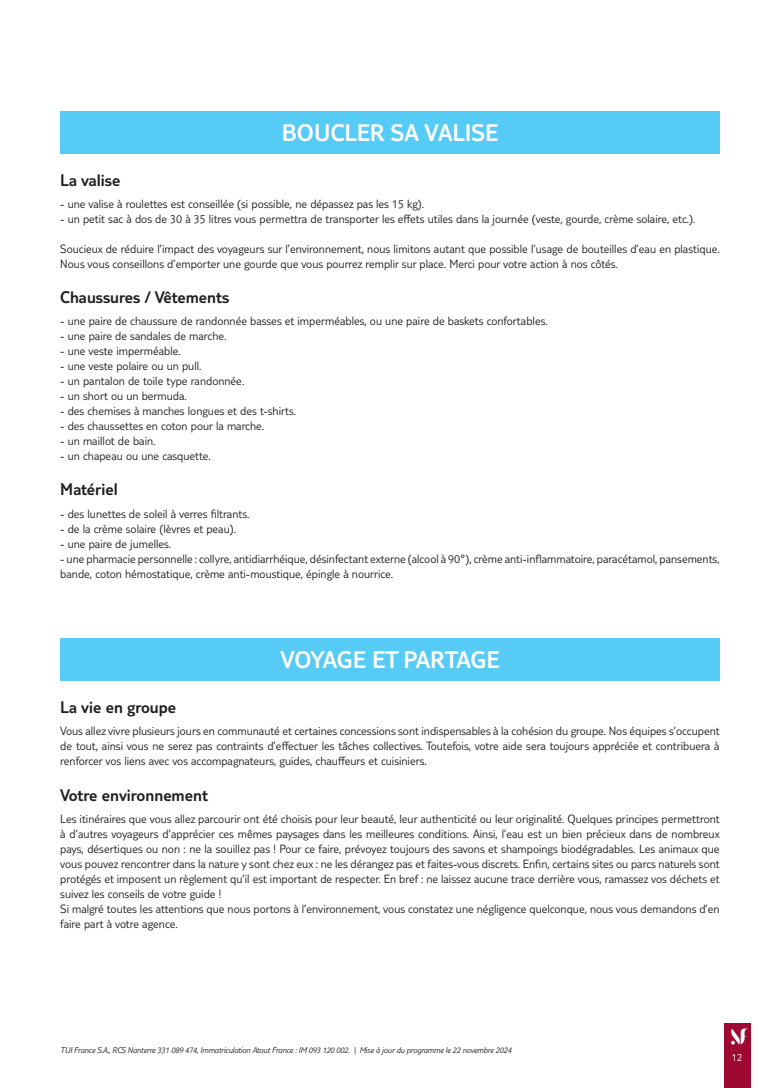
<style>
.page{position:relative;width:780px;height:1088px;background:#fff}
.page>*{position:absolute;margin:0;border:0;box-sizing:border-box;transform-origin:0 0}
.t1{font:300 25px "TUI Type";color:#fff}
.t2{font:300 17.5px "TUI Type";color:#231f20}
.t3{font:300 12.5px/15px "TUI Type";color:#231f20}
.t4{font:300 11.25px "TUI Type";color:#fff}
.t5{font:italic 300 8.75px "TUI Type";letter-spacing:-.02em;color:#231f20}
</style>
<div class="page">
<div style="left:724px;top:1023px;width:26px;height:65px;background:#9e0832"></div>
<svg style="left:731px;top:1028px;width:17px;height:16px"></svg>
<div style="left:60px;top:111px;width:659px;height:43px;background:#56cbf5"></div>
<div style="left:60px;top:639px;width:659px;height:42px;background:#56cbf5"></div>
<h1 class="t1" style="left:282px;top:118px;width:218px">BOUCLER SA VALISE</h1>
<h2 class="t2" style="left:60px;top:170px;width:62px">La valise</h2>
<p class="t3" style="left:60px;top:196px;width:365px">- une valise à roulettes est conseillée (si possible, ne dépassez pas les 15 kg).</p>
<p class="t3" style="left:60px;top:211px;width:636px">- un petit sac à dos de 30 à 35 litres vous permettra de transporter les effets utiles dans la journée (veste, gourde, crème solaire, etc.).</p>
<p class="t3" style="left:60px;top:241px;width:661px">Soucieux de réduire l’impact des voyageurs sur l’environnement, nous limitons autant que possible l’usage de bouteilles d’eau en plastique.<br>Nous vous conseillons d’emporter une gourde que vous pourrez remplir sur place. Merci pour votre action à nos côtés.</p>
<h2 class="t2" style="left:60px;top:287px;width:170px">Chaussures / Vêtements</h2>
<p class="t3" style="left:60px;top:313px;width:489px">- une paire de chaussure de randonnée basses et imperméables, ou une paire de baskets confortables.</p>
<p class="t3" style="left:60px;top:328px;width:168px">- une paire de sandales de marche.</p>
<p class="t3" style="left:60px;top:343px;width:122px">- une veste imperméable.</p>
<p class="t3" style="left:60px;top:358px;width:143px">- une veste polaire ou un pull.</p>
<p class="t3" style="left:60px;top:373px;width:185px">- un pantalon de toile type randonnée.</p>
<p class="t3" style="left:60px;top:388px;width:128px">- un short ou un bermuda.</p>
<p class="t3" style="left:60px;top:403px;width:237px">- des chemises à manches longues et des t-shirts.</p>
<p class="t3" style="left:60px;top:418px;width:205px">- des chaussettes en coton pour la marche.</p>
<p class="t3" style="left:60px;top:433px;width:97px">- un maillot de bain.</p>
<p class="t3" style="left:60px;top:448px;width:152px">- un chapeau ou une casquette.</p>
<h2 class="t2" style="left:60px;top:480px;width:59px">Matériel</h2>
<p class="t3" style="left:60px;top:506px;width:191px">- des lunettes de soleil à verres filtrants.</p>
<p class="t3" style="left:60px;top:521px;width:177px">- de la crème solaire (lèvres et peau).</p>
<p class="t3" style="left:60px;top:536px;width:112px">- une paire de jumelles.</p>
<p class="t3" style="left:60px;top:551px;width:661px">- une pharmacie personnelle : collyre, antidiarrhéique, désinfectant externe (alcool à 90°), crème anti-inflammatoire, paracétamol, pansements, bande, coton hémostatique, crème anti-moustique, épingle à nourrice.</p>
<h1 class="t1" style="left:280px;top:646px;width:220px">VOYAGE ET PARTAGE</h1>
<h2 class="t2" style="left:60px;top:697px;width:117px">La vie en groupe</h2>
<p class="t3" style="left:60px;top:723px;width:661px;text-align:justify">Vous allez vivre plusieurs jours en communauté et certaines concessions sont indispensables à la cohésion du groupe. Nos équipes s’occupent de tout, ainsi vous ne serez pas contraints d’effectuer les tâches collectives. Toutefois, votre aide sera toujours appréciée et contribuera à renforcer vos liens avec vos accompagnateurs, guides, chauffeurs et cuisiniers.</p>
<h2 class="t2" style="left:60px;top:785px;width:149px">Votre environnement</h2>
<p class="t3" style="left:60px;top:811px;width:661px">Les itinéraires que vous allez parcourir ont été choisis pour leur beauté, leur authenticité ou leur originalité. Quelques principes permettront à d’autres voyageurs d’apprécier ces mêmes paysages dans les meilleures conditions. Ainsi, l’eau est un bien précieux dans de nombreux pays, désertiques ou non : ne la souillez pas ! Pour ce faire, prévoyez toujours des savons et shampoings biodégradables. Les animaux que vous pouvez rencontrer dans la nature y sont chez eux : ne les dérangez pas et faites-vous discrets. Enfin, certains sites ou parcs naturels sont protégés et imposent un règlement qu’il est important de respecter. En bref : ne laissez aucune trace derrière vous, ramassez vos déchets et suivez les conseils de votre guide !<br>Si malgré toutes les attentions que nous portons à l’environnement, vous constatez une négligence quelconque, nous vous demandons d’en faire part à votre agence.</p>
<p class="t5" style="left:60px;top:1045px;width:452px">TUI France S.A., RCS Nanterre 331 089 474, Immatriculation Atout France : IM 093 120 002. | Mise à jour du programme le 22 novembre 2024</p>
<p class="t4" style="left:731px;top:1050px;width:12px">12</p>
</div>
